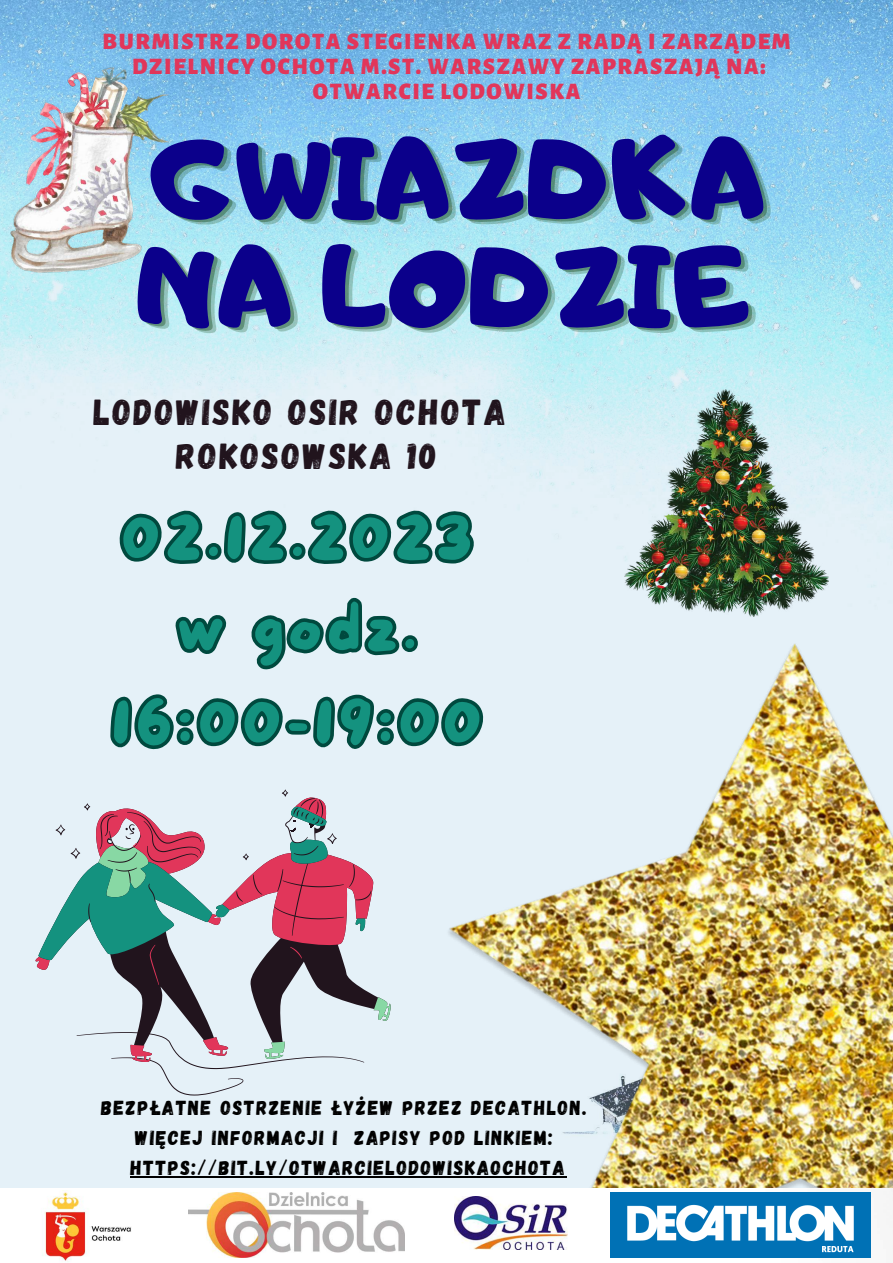
<style>
.page{position:relative;width:893px;height:1263px;background:#fff}
.page>*{position:absolute;margin:0;border:0;box-sizing:border-box;transform-origin:0 0}
.t1{font:108.52px/108px "Adigiana Toybox";color:#0b008b}
.t2{font:62.7px/92.2px "More Sugar";letter-spacing:.08em;color:#14927f;text-align:center}
.t3{font:36.15px/43.3px "Gagalin";letter-spacing:.07em;color:#21141d;text-align:center}
.t4{font:900 23.25px/25.3px "Alegreya Sans SC";letter-spacing:.07em;color:#e1365a;text-align:center}
.t5{font:20.25px/29.8px "Gagalin";letter-spacing:.08em;color:#000;text-align:center}
</style>
<div class="page">
<img style="left:0;top:0;width:893px;height:1188px">
<img style="left:446px;top:644px;width:447px;height:544px">
<img style="left:224px;top:1188px;width:669px;height:70px">
<img style="left:42px;top:1190px;width:89px;height:72px">
<img style="left:455px;top:1196px;width:112px;height:53px">
<img style="left:188px;top:1192px;width:217px;height:65px">
<img style="left:611px;top:1192px;width:260px;height:65px">
<img style="left:10px;top:67px;width:159px;height:205px">
<div style="left:36px;top:789px;width:356px;height:306px;background:#e5f1f8"></div>
<svg style="left:374px;top:845px;width:18px;height:215px;background:#ddedf0"></svg>
<svg style="left:36px;top:797px;width:338px;height:266px;background:#bcbfc6"></svg>
<svg style="left:38px;top:806px;width:328px;height:154px;background:#aea7ae"></svg>
<img style="left:624px;top:389px;width:204px;height:228px">
<svg style="left:115px;top:505px;width:364px;height:65px;background:#85aaaa"></svg>
<svg style="left:172px;top:591px;width:252px;height:84px;background:#a7c3c5"></svg>
<svg style="left:105px;top:689px;width:384px;height:66px;background:#86abab"></svg>
<hr style="left:131px;top:1176px;width:436px;height:1px;background:#000">
<p class="t4" style="left:103px;top:29px;width:689px">BURMISTRZ DOROTA STEGIENKA WRAZ Z RADĄ I ZARZĄDEM<br>DZIELNICY OCHOTA M.ST. WARSZAWY ZAPRASZAJĄ NA:<br>OTWARCIE LODOWISKA</p>
<h1 class="t1" style="left:137px;top:125px;width:632px">GWIAZDKA<br>NA LODZIE</h1>
<h3 class="t3" style="left:94px;top:389px;width:414px">LODOWISKO OSIR OCHOTA<br>ROKOSOWSKA 10</h3>
<h2 class="t2" style="left:112px;top:494px;width:372px">02.12.2023 w godz.<br>16:00-19:00</h2>
<p class="t5" style="left:101px;top:1092px;width:487px">BEZPŁATNE OSTRZENIE ŁYŻEW PRZEZ DECATHLON.<br>WIĘCEJ INFORMACJI I ZAPISY POD LINKIEM:<br>HTTPS://BIT.LY/OTWARCIELODOWISKAOCHOTA</p>
</div>
